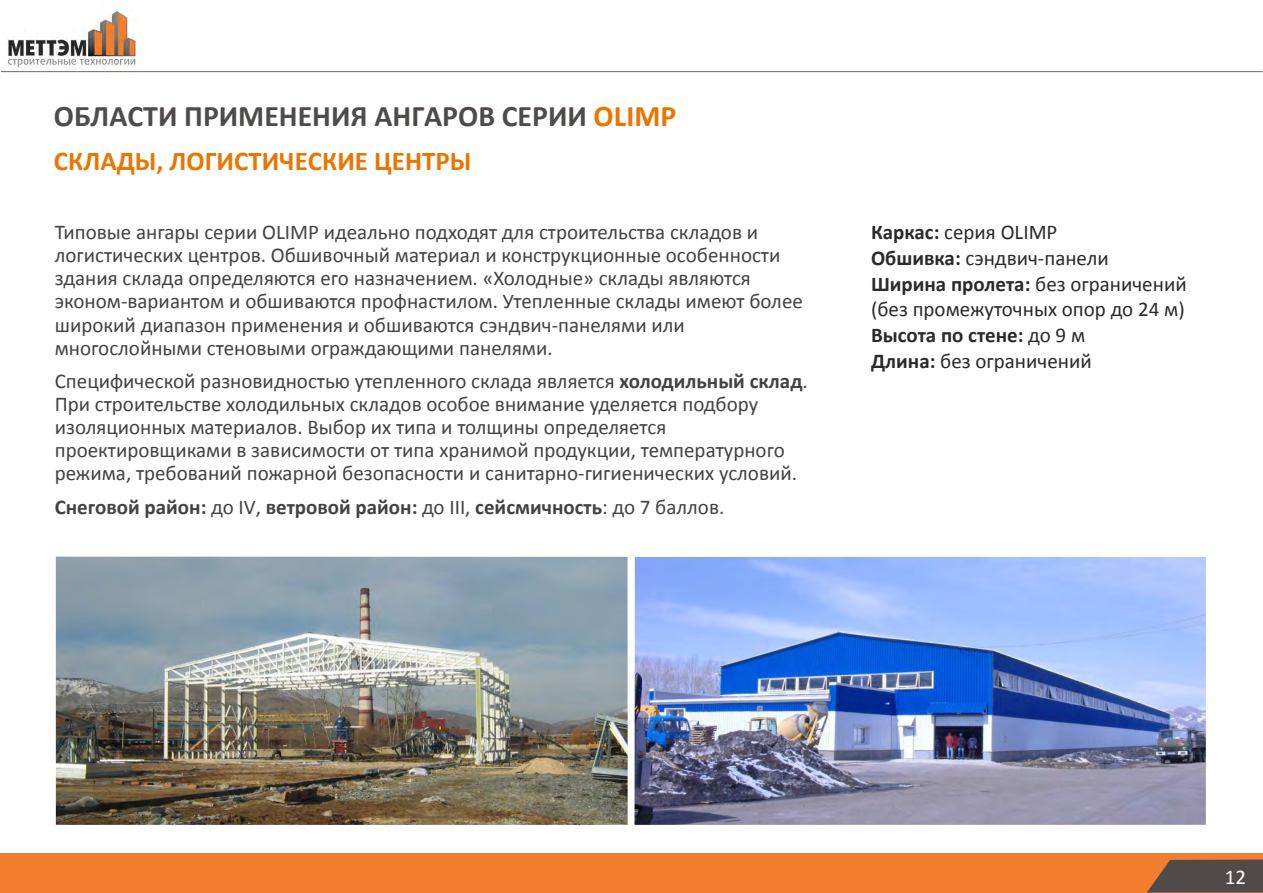
<style>
.page{position:relative;width:1263px;height:893px;background:#fff}
.page>*{position:absolute;margin:0;border:0;box-sizing:border-box;transform-origin:0 0}
.t1{font:700 30px "Calibri";color:#504a4b}
.t2{font:700 27.15px "Calibri";color:#ea7500}
.t3{font:21px/23.1px "Calibri";color:#434242}
.t4{font:21px/25.7px "Calibri";color:#2b2a29}
.t5{font:700 21px "Calibri";color:#434242}
.t6{font:21px "Calibri";color:#fefefe}
.s1{color:#ea7500}
.s2{font-weight:700}
.s3{font-weight:400}
</style>
<div class="page">
<img style="left:4px;top:10px;width:136px;height:63px">
<div style="left:0;top:853px;width:1263px;height:40px;background:#f17e2e"></div>
<img style="left:634px;top:557px;width:572px;height:268px">
<img style="left:56px;top:557px;width:572px;height:268px">
<svg style="left:1147px;top:859px;width:116px;height:33px;background:#635047"></svg>
<hr style="left:1px;top:71px;width:1262px;height:1px;background:#726868">
<h1 class="t1" style="left:54px;top:97px;width:624px">ОБЛАСТИ ПРИМЕНЕНИЯ АНГАРОВ СЕРИИ <span class="s1">OLIMP</span></h1>
<p class="t2" style="left:54px;top:144px;width:419px">СКЛАДЫ, ЛОГИСТИЧЕСКИЕ ЦЕНТРЫ</p>
<p class="t3" style="left:55px;top:221px;width:750px">Типовые ангары серии OLIMP идеально подходят для строительства складов и логистических центров. Обшивочный материал и конструкционные особенности здания склада определяются его назначением. «Холодные» склады являются эконом-вариантом и обшиваются профнастилом. Утепленные склады имеют более широкий диапазон применения и обшиваются сэндвич-панелями или многослойными стеновыми ограждающими панелями.</p>
<p class="t3" style="left:55px;top:369px;width:755px">Специфической разновидностью утепленного склада является <span class="s2">холодильный склад</span>.<br>При строительстве холодильных складов особое внимание уделяется подбору изоляционных материалов. Выбор их типа и толщины определяется проектировщиками в зависимости от типа хранимой продукции, температурного режима, требований пожарной безопасности и санитарно-гигиенических условий.</p>
<p class="t5" style="left:55px;top:493px;width:671px">Снеговой район: <span class="s3">до IV,</span> ветровой район: <span class="s3">до III,</span> сейсмичность<span class="s3">: до 7 баллов.</span></p>
<p class="t4" style="left:871px;top:220px;width:317px"><span class="s2">Каркас:</span> серия OLIMP<br><span class="s2">Обшивка:</span> сэндвич-панели<br><span class="s2">Ширина пролета:</span> без ограничений (без промежуточных опор до 24 м)<br><span class="s2">Высота по стене:</span> до 9 м<br><span class="s2">Длина:</span> без ограничений</p>
<p class="t6" style="left:1225px;top:864px;width:23px">12</p>
</div>
